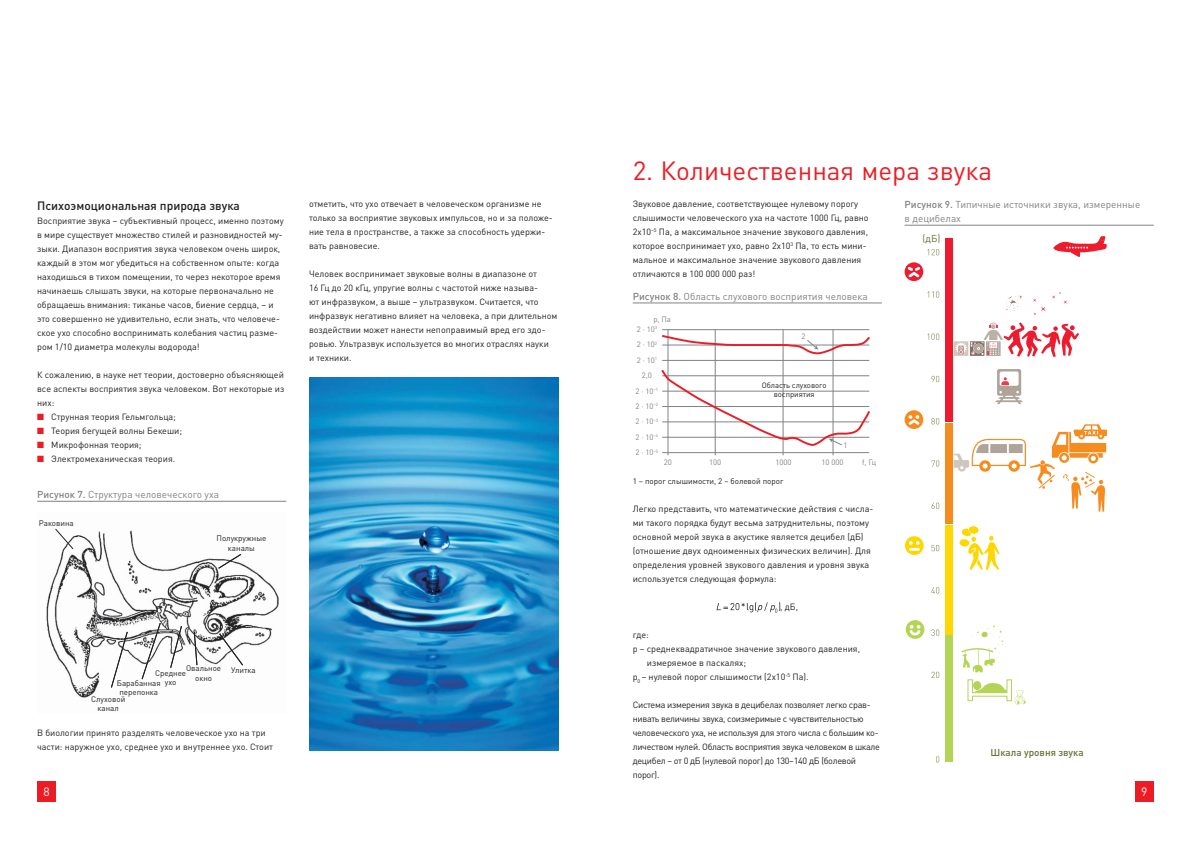
<style>
.page{position:relative;width:1191px;height:842px;background:#fff}
.page>*{position:absolute;margin:0;border:0;box-sizing:border-box;transform-origin:0 0}
.t1{font:26px "DIN Pro";color:#ed1c24}
.t2{font:500 12px "DIN Pro";color:#231f20}
.t3{font:12px "DIN Pro";color:#fff}
.t4{font:10px/14px "DIN Pro";color:#808285}
.t5{font:500 9.9px "DIN Pro";color:#667137}
.t6{font:9.9px "DIN Pro";color:#667137}
.t7{font:9px/14px "DIN Pro";color:#231f20}
.t8{font:9px/14px "DIN Pro";letter-spacing:-.03em;color:#231f20}
.t9{font:8px/9.6px "DIN Pro";color:#231f20;text-align:center}
.t10{font:7.7px "DIN Pro";color:#808285}
.t11{font:7.7px/9.3px "DIN Pro";color:#231f20;text-align:center}
.s1{color:#ed1c24}
.s2{font-weight:500}
</style>
<div class="page">
<div style="left:37px;top:782px;width:19px;height:20px;background:#ed1c24"></div>
<div style="left:1135px;top:782px;width:18px;height:20px;background:#ed1c24"></div>
<hr style="left:632px;top:303px;width:250px;height:1px;background:#808285">
<hr style="left:662px;top:329px;width:207px;height:1px;background:#808285">
<hr style="left:662px;top:360px;width:207px;height:1px;background:#808285">
<hr style="left:667px;top:330px;width:1px;height:125px;background:#808285">
<hr style="left:715px;top:330px;width:1px;height:125px;background:#808285">
<hr style="left:783px;top:330px;width:1px;height:125px;background:#808285">
<hr style="left:832px;top:330px;width:1px;height:125px;background:#808285">
<hr style="left:662px;top:452px;width:207px;height:1px;background:#808285">
<svg style="left:661px;top:368px;width:209px;height:78px"></svg>
<svg style="left:662px;top:334px;width:208px;height:21px"></svg>
<svg style="left:716px;top:602px;width:64px;height:11px"></svg>
<hr style="left:904px;top:225px;width:249px;height:1px;background:#808285">
<svg style="left:995px;top:369px;width:27px;height:35px"></svg>
<svg style="left:959px;top:526px;width:40px;height:44px"></svg>
<svg style="left:961px;top:625px;width:42px;height:47px"></svg>
<svg style="left:967px;top:679px;width:58px;height:26px"></svg>
<div style="left:944px;top:423px;width:8px;height:101px;background:#f68b1e"></div>
<div style="left:944px;top:525px;width:8px;height:109px;background:#ffd600"></div>
<div style="left:944px;top:636px;width:8px;height:126px;background:#b3d454"></div>
<svg style="left:905px;top:620px;width:19px;height:19px"></svg>
<svg style="left:905px;top:536px;width:18px;height:19px"></svg>
<svg style="left:904px;top:410px;width:19px;height:19px"></svg>
<svg style="left:1053px;top:236px;width:53px;height:21px"></svg>
<svg style="left:953px;top:424px;width:154px;height:88px"></svg>
<svg style="left:1052px;top:292px;width:15px;height:12px"></svg>
<svg style="left:1033px;top:299px;width:12px;height:16px"></svg>
<svg style="left:953px;top:322px;width:126px;height:35px"></svg>
<svg style="left:936px;top:756px;width:3px;height:6px"></svg>
<svg style="left:931px;top:672px;width:8px;height:6px"></svg>
<svg style="left:931px;top:629px;width:8px;height:7px"></svg>
<svg style="left:931px;top:587px;width:8px;height:6px"></svg>
<svg style="left:931px;top:545px;width:8px;height:6px"></svg>
<svg style="left:931px;top:503px;width:8px;height:6px"></svg>
<svg style="left:931px;top:460px;width:8px;height:7px"></svg>
<svg style="left:931px;top:418px;width:8px;height:6px"></svg>
<svg style="left:931px;top:376px;width:8px;height:6px"></svg>
<svg style="left:927px;top:334px;width:12px;height:6px"></svg>
<svg style="left:927px;top:291px;width:12px;height:7px"></svg>
<svg style="left:927px;top:249px;width:12px;height:6px"></svg>
<svg style="left:1006px;top:295px;width:16px;height:16px"></svg>
<div style="left:944px;top:238px;width:8px;height:184px;background:#ed1b2d"></div>
<svg style="left:904px;top:262px;width:19px;height:19px"></svg>
<hr style="left:37px;top:501px;width:249px;height:1px;background:#808285">
<img style="left:46px;top:530px;width:233px;height:168px">
<svg style="left:55px;top:528px;width:19px;height:21px"></svg>
<svg style="left:111px;top:631px;width:17px;height:57px"></svg>
<svg style="left:141px;top:622px;width:20px;height:58px"></svg>
<svg style="left:170px;top:625px;width:12px;height:43px"></svg>
<svg style="left:194px;top:631px;width:3px;height:35px"></svg>
<svg style="left:219px;top:633px;width:24px;height:33px"></svg>
<svg style="left:218px;top:554px;width:23px;height:15px"></svg>
<img style="left:309px;top:378px;width:249px;height:372px">
<h2 class="t2" style="left:37px;top:201px;width:204px">Психоэмоциональная природа звука</h2>
<p class="t7" style="left:37px;top:214px;width:248px">Восприятие звука – субъективный процесс, именно поэтому в мире существует множество стилей и разновидностей му&shy;зыки. Диапазон восприятия звука человеком очень широк, каждый в этом мог убедиться на собственном опыте: когда находишься в тихом помещении, то через некоторое время начинаешь слышать звуки, на которые первоначально не обращаешь внимания: тиканье часов, биение сердца, – и это совершенно не удивительно, если знать, что человече&shy;ское ухо способно воспринимать колебания частиц разме&shy;ром 1/10 диаметра молекулы водорода!</p>
<p class="t7" style="left:37px;top:368px;width:249px;text-align:justify">К сожалению, в науке нет теории, достоверно объясняющей все аспекты восприятия звука человеком. Вот некоторые из них:</p>
<p class="t7" style="left:37px;top:410px;width:140px"><span class="s1">■</span> Струнная теория Гельмгольца;</p>
<p class="t7" style="left:37px;top:424px;width:146px"><span class="s1">■</span> Теория бегущей волны Бекеши;</p>
<p class="t7" style="left:37px;top:438px;width:106px"><span class="s1">■</span> Микрофонная теория;</p>
<p class="t7" style="left:37px;top:452px;width:140px"><span class="s1">■</span> Электромеханическая теория.</p>
<p class="t4" style="left:37px;top:489px;width:183px"><span class="s2">Рисунок 7.</span> Структура человеческого уха</p>
<p class="t9" style="left:39px;top:519px;width:36px">Раковина</p>
<p class="t9" style="left:217px;top:533px;width:51px">Полукружные каналы</p>
<p class="t7" style="left:309px;top:198px;width:245px">отметить, что ухо отвечает в человеческом организме не только за восприятие звуковых импульсов, но и за положе&shy;ние тела в пространстве, а также за способность удержи&shy;вать равновесие.</p>
<p class="t7" style="left:309px;top:268px;width:250px">Человек воспринимает звуковые волны в диапазоне от<br>16 Гц до 20 кГц, упругие волны с частотой ниже называ-<br>ют инфразвуком, а выше – ультразвуком. Считается, что инфразвук негативно влияет на человека, а при длительном воздействии может нанести непоправимый вред его здо&shy;ровью. Ультразвук используется во многих отраслях науки<br>и техники.</p>
<p class="t9" style="left:155px;top:668px;width:33px">Среднее ухо</p>
<p class="t9" style="left:186px;top:664px;width:37px">Овальное окно</p>
<p class="t9" style="left:231px;top:665px;width:26px">Улитка</p>
<p class="t9" style="left:117px;top:678px;width:45px">Барабанная перепонка</p>
<p class="t9" style="left:91px;top:694px;width:36px">Слуховой канал</p>
<p class="t7" style="left:37px;top:727px;width:237px">В биологии принято разделять человеческое ухо на три части: наружное ухо, среднее ухо и внутреннее ухо. Стоит</p>
<h1 class="t1" style="left:632px;top:162px;width:361px">2. Количественная мера звука</h1>
<p class="t7" style="left:632px;top:198px;width:237px">Звуковое давление, соответствующее нулевому порогу слышимости человеческого уха на частоте 1000 Гц, равно 2х10<sup>–5</sup> Па, а максимальное значение звукового давления, которое воспринимает ухо, равно 2х10<sup>3</sup> Па, то есть мини&shy;мальное и максимальное значение звукового давления отличаются в 100 000 000 раз!</p>
<p class="t4" style="left:632px;top:290px;width:236px"><span class="s2">Рисунок 8.</span> Область слухового восприятия человека</p>
<p class="t4" style="left:904px;top:199px;width:237px"><span class="s2">Рисунок 9.</span> Типичные источники звука, измеренные в децибелах</p>
<p class="t6" style="left:922px;top:235px;width:19px">(дБ)</p>
<p class="t10" style="left:653px;top:317px;width:19px">p, Па</p>
<p class="t10" style="left:637px;top:326px;width:22px">2 · 10<sup>3</sup></p>
<p class="t10" style="left:637px;top:342px;width:22px">2 · 10<sup>2</sup></p>
<p class="t10" style="left:637px;top:357px;width:22px">2 · 10<sup>1</sup></p>
<p class="t10" style="left:642px;top:373px;width:12px">2,0</p>
<p class="t10" style="left:635px;top:388px;width:24px">2 · 10<sup>–1</sup></p>
<p class="t10" style="left:635px;top:404px;width:24px">2 · 10<sup>–2</sup></p>
<p class="t10" style="left:635px;top:419px;width:24px">2 · 10<sup>–3</sup></p>
<p class="t10" style="left:635px;top:434px;width:24px">2 · 10<sup>–4</sup></p>
<p class="t10" style="left:635px;top:450px;width:24px">2 · 10<sup>–5</sup></p>
<p class="t10" style="left:801px;top:333px;width:6px">2</p>
<p class="t11" style="left:761px;top:381px;width:66px">Область слухового восприятия</p>
<p class="t10" style="left:843px;top:442px;width:6px">1</p>
<p class="t10" style="left:663px;top:459px;width:10px">20</p>
<p class="t10" style="left:709px;top:459px;width:14px">100</p>
<p class="t10" style="left:775px;top:459px;width:18px">1000</p>
<p class="t10" style="left:821px;top:459px;width:24px">10 000</p>
<p class="t10" style="left:862px;top:459px;width:16px">f, Гц</p>
<p class="t9" style="left:632px;top:477px;width:152px">1 – порог слышимости, 2 – болевой порог</p>
<p class="t7" style="left:632px;top:503px;width:242px">Легко представить, что математические действия с числа&shy;ми такого порядка будут весьма затруднительны, поэтому основной мерой звука в акустике является децибел (дБ) (отношение двух одноименных физических величин). Для определения уровней звукового давления и уровня звука используется следующая формула:</p>
<p class="t7" style="left:780px;top:601px;width:19px">, дБ,</p>
<p class="t7" style="left:632px;top:629px;width:18px">где:</p>
<p class="t7" style="left:632px;top:643px;width:229px">p – среднеквадратичное значение звукового давления,</p>
<p class="t7" style="left:647px;top:657px;width:101px">измеряемое в паскалях;</p>
<p class="t7" style="left:632px;top:671px;width:177px">p<sub>0</sub> – нулевой порог слышимости (2х10<sup>-5</sup> Па).</p>
<p class="t8" style="left:632px;top:699px;width:249px">Система измерения звука в децибелах позволяет легко срав&shy;нивать величины звука, соизмеримые с чувствительностью человеческого уха, не используя для этого числа с большим ко&shy;личеством нулей. Область восприятия звука человеком в шкале децибел – от 0 дБ (нулевой порог) до 130–140 дБ (болевой порог).</p>
<p class="t5" style="left:990px;top:749px;width:95px">Шкала уровня звука</p>
<h2 class="t3" style="left:43px;top:788px;width:8px">8</h2>
<h2 class="t3" style="left:1141px;top:788px;width:8px">9</h2>
</div>
